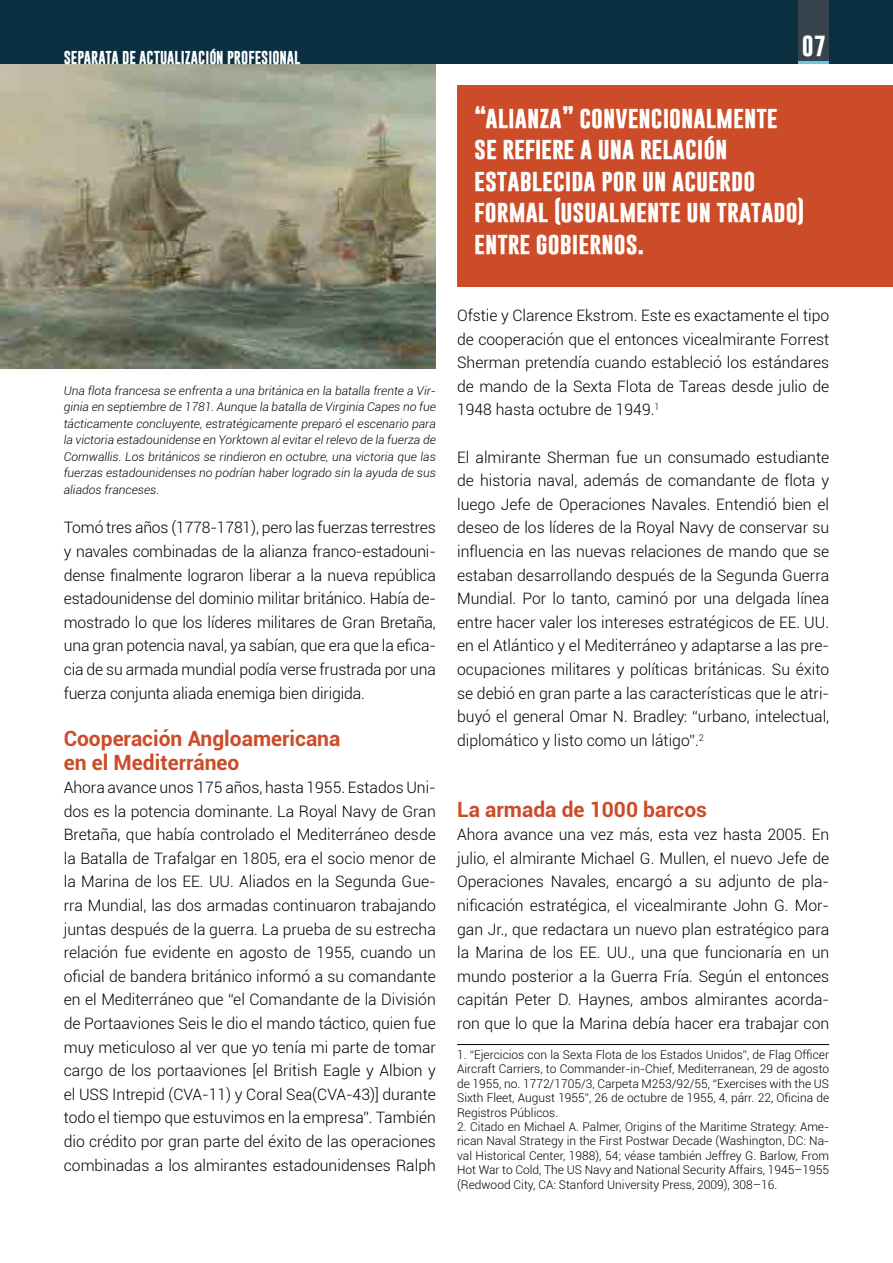
<style>
.page{position:relative;width:893px;height:1263px;background:#fff}
.page>*{position:absolute;margin:0;border:0;box-sizing:border-box;transform-origin:0 0}
.t1{font:700 22.5px/31.5px "Gobold";color:#fff}
.t2{font:700 21px/23.5px "Roboto";color:#cc4b28}
.t3{font:700 21px "Gobold";color:#fff;scale:1.06 1}
.t4{font:300 15.75px/23.5px "Roboto";color:#000;text-align:justify}
.t5{font:700 13.5px "Gobold";color:#fff}
.t6{font:300 12px/14.4px "Roboto";color:#000;text-align:justify}
.t7{font:italic 300 12px/16.5px "Roboto";color:#000;text-align:justify}
</style>
<div class="page">
<img style="left:0;top:64px;width:436px;height:304px">
<div style="left:0;top:0;width:893px;height:64px;background:#092f40"></div>
<div style="left:798px;top:0;width:31px;height:64px;background:#37444e"></div>
<hr style="left:798px;top:61px;width:31px;height:3px;background:#67c6e7">
<hr style="left:457px;top:1044px;width:372px;height:1px;background:#000">
<div style="left:457px;top:85px;width:436px;height:202px;background:#cc4b28"></div>
<p class="t5" style="left:64px;top:49px;width:238px">SEPARATA DE ACTUALIZACIÓN PROFESIONAL</p>
<h2 class="t3" style="left:802px;top:32px;width:24px">07</h2>
<h1 class="t1" style="left:474px;top:101px;width:332px">“alianza” convencionalmente se refiere a una relación establecida por un acuerdo formal (usualmente un tratado) entre gobiernos.</h1>
<p class="t7" style="left:64px;top:382px;width:374px">Una flota francesa se enfrenta a una británica en la batalla frente a Vir&shy;ginia en septiembre de 1781. Aunque la batalla de Virginia Capes no fue tácticamente concluyente, estratégicamente preparó el escenario para la victoria estadounidense en Yorktown al evitar el relevo de la fuerza de Cornwallis. Los británicos se rindieron en octubre, una victoria que las fuerzas estadounidenses no podrían haber logrado sin la ayuda de sus aliados franceses.</p>
<p class="t4" style="left:64px;top:516px;width:374px">Tomó tres años (1778-1781), pero las fuerzas terrestres y navales combinadas de la alianza franco-estadouni&shy;dense finalmente lograron liberar a la nueva república estadounidense del dominio militar británico. Había de&shy;mostrado lo que los líderes militares de Gran Bretaña, una gran potencia naval, ya sabían, que era que la efica&shy;cia de su armada mundial podía verse frustrada por una fuerza conjunta aliada enemiga bien dirigida.</p>
<h2 class="t2" style="left:64px;top:726px;width:278px">Cooperación Angloamericana en el Mediterráneo</h2>
<p class="t4" style="left:64px;top:775px;width:374px">Ahora avance unos 175 años, hasta 1955. Estados Uni&shy;dos es la potencia dominante. La Royal Navy de Gran Bretaña, que había controlado el Mediterráneo desde la Batalla de Trafalgar en 1805, era el socio menor de la Marina de los EE. UU. Aliados en la Segunda Gue&shy;rra Mundial, las dos armadas continuaron trabajando juntas después de la guerra. La prueba de su estrecha relación fue evidente en agosto de 1955, cuando un oficial de bandera británico informó a su comandante en el Mediterráneo que “el Comandante de la División de Portaaviones Seis le dio el mando táctico, quien fue muy meticuloso al ver que yo tenía mi parte de tomar cargo de los portaaviones [el British Eagle y Albion y el USS Intrepid (CVA-11) y Coral Sea(CVA-43)] durante todo el tiempo que estuvimos en la empresa”. También dio crédito por gran parte del éxito de las operaciones combinadas a los almirantes estadounidenses Ralph</p>
<p class="t4" style="left:457px;top:303px;width:374px">Ofstie y Clarence Ekstrom. Este es exactamente el tipo de cooperación que el entonces vicealmirante Forrest Sherman pretendía cuando estableció los estándares de mando de la Sexta Flota de Tareas desde julio de 1948 hasta octubre de 1949.<sup>1</sup></p>
<p class="t4" style="left:457px;top:445px;width:374px">El almirante Sherman fue un consumado estudiante de historia naval, además de comandante de flota y luego Jefe de Operaciones Navales. Entendió bien el deseo de los líderes de la Royal Navy de conservar su influencia en las nuevas relaciones de mando que se estaban desarrollando después de la Segunda Guerra Mundial. Por lo tanto, caminó por una delgada línea entre hacer valer los intereses estratégicos de EE. UU. en el Atlántico y el Mediterráneo y adaptarse a las pre&shy;ocupaciones militares y políticas británicas. Su éxito se debió en gran parte a las características que le atri&shy;buyó el general Omar N. Bradley: “urbano, intelectual, diplomático y listo como un látigo”.<sup>2</sup></p>
<h2 class="t2" style="left:457px;top:797px;width:251px">La armada de 1000 barcos</h2>
<p class="t4" style="left:457px;top:822px;width:374px">Ahora avance una vez más, esta vez hasta 2005. En julio, el almirante Michael G. Mullen, el nuevo Jefe de Operaciones Navales, encargó a su adjunto de pla&shy;nificación estratégica, el vicealmirante John G. Mor&shy;gan Jr., que redactara un nuevo plan estratégico para la Marina de los EE. UU., una que funcionaría en un mundo posterior a la Guerra Fría. Según el entonces capitán Peter D. Haynes, ambos almirantes acorda&shy;ron que lo que la Marina debía hacer era trabajar con</p>
<p class="t6" style="left:457px;top:1047px;width:374px">1. “Ejercicios con la Sexta Flota de los Estados Unidos”, de Flag Officer Aircraft Carriers, to Commander-in-Chief, Mediterranean, 29 de agosto de 1955, no. 1772/1705/3, Carpeta M253/92/55, “Exercises with the US Sixth Fleet, August 1955”, 26 de octubre de 1955, 4, párr. 22, Oficina de Registros Públicos.</p>
<p class="t6" style="left:457px;top:1119px;width:374px">2. Citado en Michael A. Palmer, Origins of the Maritime Strategy: Ame&shy;rican Naval Strategy in the First Postwar Decade (Washington, DC: Na&shy;val Historical Center, 1988), 54; véase también Jeffrey G. Barlow, From Hot War to Cold, The US Navy and National Security Affairs, 1945–1955 (Redwood City, CA: Stanford University Press, 2009), 308–16.</p>
</div>
